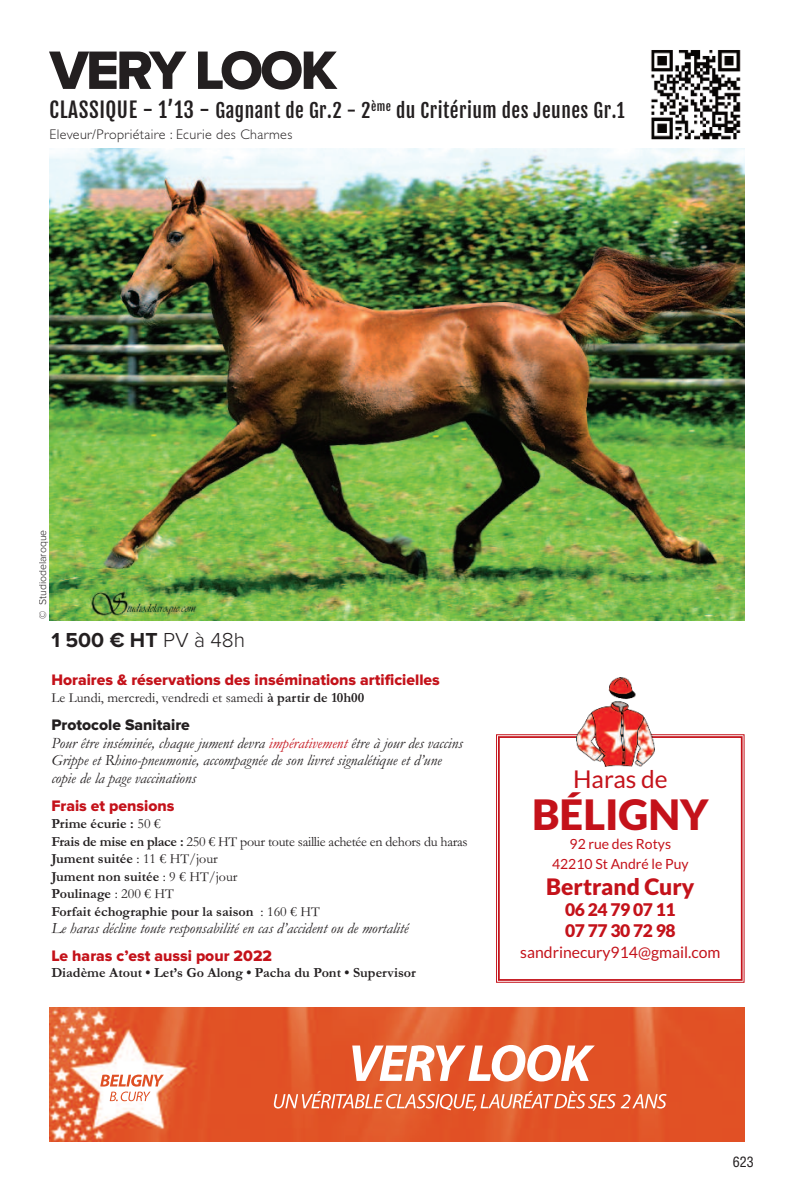
<style>
.page{position:relative;width:794px;height:1191px;background:#fff}
.page>*{position:absolute;margin:0;border:0;box-sizing:border-box;transform-origin:0 0}
.t1{font:56px "Proxima Nova Extrabld";letter-spacing:-.05em;color:#231f20}
.t2{font:900 42px "Lato";color:#c4121a}
.t3{font:24.5px "Lato";color:#c4121a}
.t4{font:900 22.75px "Lato";color:#c4121a}
.t5{font:700 21px "Proxima Nova";color:#231f20}
.t6{font:19.25px "Fjalla One";letter-spacing:.025em;color:#231f20}
.t7{font:900 17.5px/21px "Lato";letter-spacing:-.02em;color:#c4121a}
.t8{font:italic 15.75px/17.5px "Garamond";color:#231f20}
.t9{font:15.75px "Proxima Nova Extrabld";color:#c4121a}
.t10{font:15.75px "Lato";color:#c4121a}
.t11{font:15.75px "Proxima Nova Extrabld";color:#231f20}
.t12{font:700 14px/17.5px "Garamond";color:#231f20}
.t13{font:14px "Garamond";color:#231f20}
.t14{font:300 14px "Gill Sans";letter-spacing:.025em;color:#231f20}
.t15{font:14px/19.2px "Lato";color:#c4121a;text-align:center}
.t16{font:condensed 14px "Helvetica";color:#231f20}
.t17{font:300 10.5px "Proxima Nova";color:#231f20}
.s1{font-size:21px}
.s2{font-weight:300}
.s3{font-weight:700}
.s4{color:#c4121a}
.s5{font-weight:400}
</style>
<div class="page">
<img style="left:50px;top:149px;width:694px;height:471px">
<img style="left:651px;top:50px;width:90px;height:90px">
<img style="left:50px;top:1007px;width:694px;height:134px">
<img style="left:274px;top:1091px;width:178px;height:17px">
<img style="left:352px;top:1045px;width:243px;height:36px">
<img style="left:100px;top:1074px;width:64px;height:12px">
<img style="left:110px;top:1091px;width:40px;height:10px">
<div style="left:496px;top:734px;width:248px;height:248px;border:1px solid #c4121a"></div>
<div style="left:498px;top:736px;width:244px;height:244px;border:2px solid #c4121a"></div>
<img style="left:576px;top:677px;width:78px;height:90px">
<h1 class="t1" style="left:50px;top:38px;width:289px">VERY LOOK</h1>
<p class="t14" style="left:50px;top:123px;width:244px">Eleveur/Propriétaire : Ecurie des Charmes</p>
<h3 class="t6" style="left:50px;top:98px;width:576px"><span class="s1">CLASSIQUE - 1’13 -</span> Gagnant de Gr.2 - 2<sup>ème</sup> du Critérium des Jeunes Gr.1</h3>
<p class="t17" style="left:37px;top:618px;width:90px;rotate:-90deg">© Studiodelaroque</p>
<h3 class="t5" style="left:51px;top:628px;width:195px">1 500 € HT <span class="s2">PV à 48h</span></h3>
<p class="t9" style="left:51px;top:670px;width:390px">Horaires &amp; réservations des inséminations artificielles</p>
<p class="t13" style="left:51px;top:689px;width:314px">Le Lundi, mercredi, vendredi et samedi <span class="s3">à partir de 10h00</span></p>
<p class="t11" style="left:51px;top:716px;width:140px">Protocole Sanitaire</p>
<p class="t8" style="left:51px;top:734px;width:413px">Pour être inséminée, chaque jument devra <span class="s4">impérativement</span> être à jour des vaccins<br>Grippe et Rhino-pneumonie, accompagnée de son livret signalétique et d’une copie de la page vaccinations</p>
<p class="t9" style="left:51px;top:796px;width:125px">Frais et pensions</p>
<p class="t12" style="left:51px;top:815px;width:418px">Prime écurie : <span class="s5">50 €<br></span>Frais de mise en place : <span class="s5">250 € HT pour toute saillie achetée en dehors du haras </span>Jument suitée <span class="s5">: 11 € HT/jour<br></span>Jument non suitée <span class="s5">: 9 € HT/jour<br></span>Poulinage <span class="s5">: 200 € HT<br></span>Forfait échographie pour la saison <span class="s5">: 160 € HT</span></p>
<p class="t8" style="left:51px;top:919px;width:358px">Le haras décline toute responsabilité en cas d’accident ou de mortalité</p>
<p class="t9" style="left:51px;top:947px;width:222px">Le haras c’est aussi pour 2022</p>
<p class="t12" style="left:51px;top:963px;width:366px">Diadème Atout • Let’s Go Along • Pacha du Pont • Supervisor</p>
<h3 class="t3" style="left:573px;top:765px;width:96px">Haras de</h3>
<h2 class="t2" style="left:532px;top:790px;width:178px">BÉLIGNY</h2>
<p class="t15" style="left:552px;top:834px;width:138px">92 rue des Rotys<br>42210 St André le Puy</p>
<h3 class="t4" style="left:546px;top:873px;width:150px">Bertrand Cury</h3>
<p class="t7" style="left:565px;top:898px;width:112px">06 24 79 07 11<br>07 77 30 72 98</p>
<p class="t10" style="left:520px;top:943px;width:202px">sandrinecury914@gmail.com</p>
<p class="t16" style="left:732px;top:1153px;width:22px">623</p>
</div>
